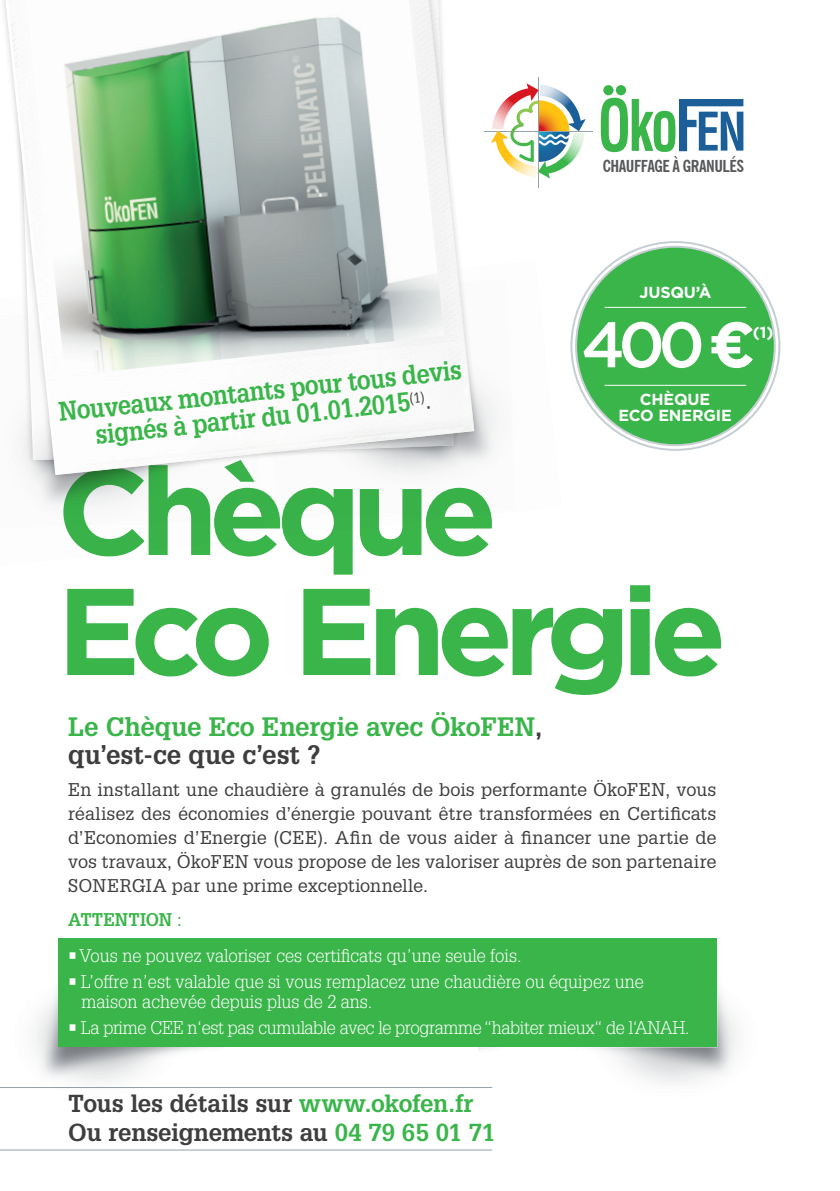
<style>
.page{position:relative;width:840px;height:1191px;background:#fff}
.page>*{position:absolute;margin:0;border:0;box-sizing:border-box;transform-origin:0 0}
.t1{font:700 123px "Gotham";letter-spacing:-.075em;color:#3ab54a}
.t2{font:500 64px "Gotham";color:#fff}
.t3{font:700 26.4px "Glypha LT Pro";color:#3ab54a;scale:.9 1}
.Grau_Links{font:700 26px "Glypha LT Pro";letter-spacing:-.005em;color:#3ab54a}
.Grau_Links-2{font:700 26px "Glypha LT Pro";letter-spacing:-.005em;color:#3e3e3f}
.Produktbeschreibung{font:700 24px "Glypha LT Pro";letter-spacing:-.015em;color:#3e3e3f}
.Grau_Links-3{font:18px/24px "Glypha LT Pro";letter-spacing:.005em;color:#3e3e3f;text-align:justify}
.Grau_Links-4{font:300 18px/20px "Glypha LT Pro";color:#fff}
.Grau_Links-5{font:300 18px "Glypha LT Pro";letter-spacing:-.02em;color:#fff}
.Grau_Links-6{font:700 18px "Glypha LT Pro";color:#3ab54a;scale:.95 1}
.t4{font:700 condensed 16.4px "News Gothic BT";letter-spacing:-.025em;color:#57585a;scale:1.04 1}
.Buttonzusatz{font:700 16px "Gotham";letter-spacing:-.01em;color:#fff}
.s1{font-weight:700}
.s2{font-weight:400;font-size:24.2px;color:#3e3e3f}
.s3{color:#3e3e3f}
.s4{font-weight:400}
.s5{color:#3ab54a}
</style>
<div class="page">
<img style="left:34px;top:953px;width:180px;height:130px">
<img style="left:478px;top:952px;width:260px;height:136px">
<hr style="left:537px;top:77px;width:1px;height:110px;background:#94a2aa">
<hr style="left:484px;top:131px;width:107px;height:1px;background:#94a2aa">
<svg style="left:491px;top:83px;width:94px;height:96px"></svg>
<svg style="left:600px;top:85px;width:143px;height:67px"></svg>
<hr style="left:0;top:1149px;width:491px;height:1px;background:#94a2aa">
<hr style="left:0;top:1087px;width:491px;height:1px;background:#94a2aa">
<div style="left:0;top:0;width:480px;height:481px;background:#231f20;opacity:.2"></div>
<img style="left:5px;top:0;width:469px;height:475px">
<img style="left:26px;top:0;width:418px;height:376px">
<div style="left:575px;top:247px;width:199px;height:198px;background:#3ab54a;border-radius:50%"></div>
<hr style="left:604px;top:385px;width:141px;height:1px;background:#fff">
<hr style="left:604px;top:307px;width:141px;height:1px;background:#fff">
<div style="left:59px;top:938px;width:657px;height:109px;background:#3ab54a"></div>
<p class="t4" style="left:602px;top:156px;width:137px">CHAUFFAGE À GRANULÉS</p>
<p class="Buttonzusatz" style="left:639px;top:281px;width:73px">JUSQU’À</p>
<p class="t2" style="left:581px;top:303px;width:175px">400 <span class="s1">€</span></p>
<p class="Buttonzusatz" style="left:752px;top:322px;width:22px">(1)</p>
<p class="t3" style="left:57px;top:396px;width:451px;rotate:-6deg">Nouveaux montants pour tous devis</p>
<p class="t3" style="left:94px;top:418px;width:376px;rotate:-6deg">signés à partir du 01.01.2015<sup>(1)</sup><span class="s2">.</span></p>
<p class="Buttonzusatz" style="left:639px;top:389px;width:72px">CHÈQUE</p>
<p class="Buttonzusatz" style="left:618px;top:405px;width:115px">ECO ENERGIE</p>
<p class="t1" style="left:57px;top:430px;width:442px">Chèque</p>
<p class="t1" style="left:57px;top:550px;width:671px">Eco Energie</p>
<p class="Grau_Links" style="left:68px;top:710px;width:475px">Le Chèque Eco Energie avec ÖkoFEN<span class="s3">,</span></p>
<p class="Grau_Links-2" style="left:68px;top:738px;width:254px">qu’est-ce que c’est ?</p>
<p class="Grau_Links-3" style="left:68px;top:777px;width:649px">En installant une chaudière à granulés de bois performante ÖkoFEN, vous réalisez des économies d’énergie pouvant être transformées en Certificats d’Economies d’Energie (CEE). Afin de vous aider à financer une partie de vos travaux, ÖkoFEN vous propose de les valoriser auprès de son partenaire SONERGIA par une prime exceptionnelle.</p>
<p class="Grau_Links-6" style="left:68px;top:908px;width:122px">ATTENTION <span class="s4">:</span></p>
<p class="Grau_Links-4" style="left:68px;top:946px;width:455px">• Vous ne pouvez valoriser ces certificats qu’une seule fois.</p>
<p class="Grau_Links-4" style="left:82px;top:972px;width:563px;text-indent:-14px">• L’offre n’est valable que si vous remplacez une chaudière ou équipez une maison achevée depuis plus de 2 ans.</p>
<p class="Grau_Links-5" style="left:68px;top:1017px;width:622px">• La prime CEE n‘est pas cumulable avec le programme “habiter mieux“ de l‘ANAH.</p>
<p class="Produktbeschreibung" style="left:68px;top:1088px;width:406px">Tous les détails sur <span class="s5">www.okofen.fr</span></p>
<p class="Produktbeschreibung" style="left:68px;top:1117px;width:428px">Ou renseignements au <span class="s5">04 79 65 01 71</span></p>
</div>
